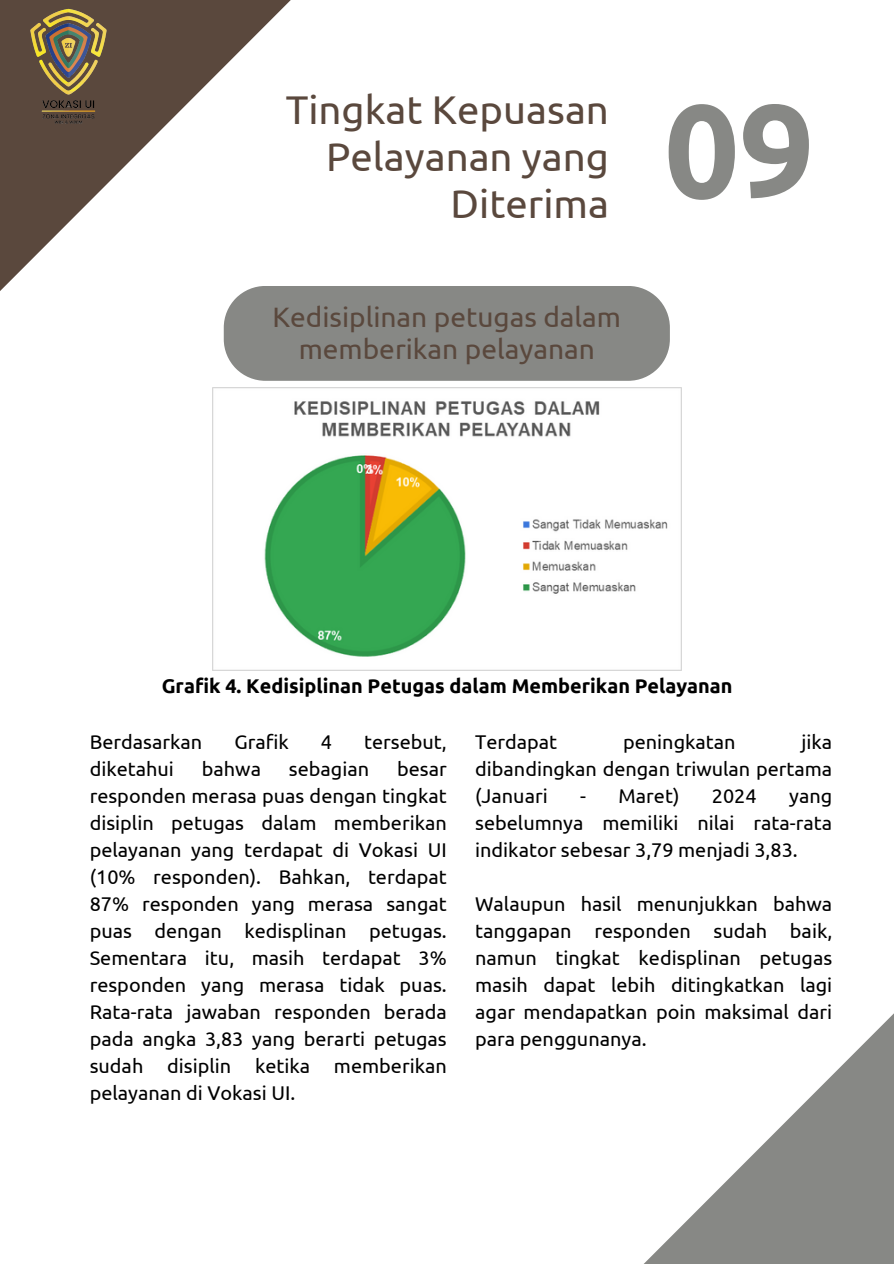
<style>
.page{position:relative;width:894px;height:1264px;background:#fff}
.page>*{position:absolute;margin:0;border:0;box-sizing:border-box;transform-origin:0 0}
.t1{font:700 132.3px "Ubuntu";color:#878885}
.t2{font:40.05px/47.2px "Ubuntu";color:#5a483d;text-align:right}
.t3{font:28.05px/32.7px "Ubuntu";color:#5a483d;text-align:center}
.t4{font:19.8px/27px "Ubuntu";color:#000;text-align:justify}
.t5{font:700 19.8px "Ubuntu";color:#000}
</style>
<div class="page">
<svg style="left:0;top:0;width:291px;height:342px"></svg>
<img style="left:0;top:0;width:135px;height:135px">
<div style="left:224px;top:286px;width:445px;height:95px;background:#878885"></div>
<svg style="left:645px;top:1014px;width:248px;height:249px"></svg>
<img style="left:212px;top:387px;width:469px;height:283px">
<p class="t2" style="left:285px;top:85px;width:324px">Tingkat Kepuasan<br>Pelayanan yang<br>Diterima</p>
<p class="t1" style="left:664px;top:75px;width:152px">09</p>
<h1 class="t3" style="left:272px;top:300px;width:350px">Kedisiplinan petugas dalam memberikan pelayanan</h1>
<p class="t5" style="left:162px;top:675px;width:572px">Grafik 4. Kedisiplinan Petugas dalam Memberikan Pelayanan</p>
<p class="t4" style="left:90px;top:728px;width:114px">Berdasarkan</p>
<p class="t4" style="left:234px;top:728px;width:56px">Grafik</p>
<p class="t4" style="left:321px;top:728px;width:13px">4</p>
<p class="t4" style="left:364px;top:728px;width:84px">tersebut,</p>
<p class="t4" style="left:90px;top:755px;width:86px">diketahui</p>
<p class="t4" style="left:202px;top:755px;width:61px">bahwa</p>
<p class="t4" style="left:289px;top:755px;width:82px">sebagian</p>
<p class="t4" style="left:90px;top:755px;width:358px;text-indent:307px">besar responden merasa puas dengan tingkat disiplin petugas dalam memberikan pelayanan yang terdapat di Vokasi UI (10% responden). Bahkan, terdapat 87% responden yang merasa sangat puas dengan kedisplinan petugas.<br>Sementara itu, masih terdapat 3% responden yang merasa tidak puas.<br>Rata-rata jawaban responden berada pada angka 3,83 yang berarti petugas sudah disiplin ketika memberikan pelayanan di Vokasi UI.</p>
<h2 class="t4" style="left:475px;top:728px;width:83px">Terdapat</h2>
<h2 class="t4" style="left:623px;top:728px;width:114px">peningkatan</h2>
<h2 class="t4" style="left:475px;top:728px;width:358px;text-indent:326px">jika dibandingkan dengan triwulan pertama (Januari</h2>
<h2 class="t4" style="left:580px;top:782px;width:101px">- Maret)</h2>
<h2 class="t4" style="left:711px;top:782px;width:46px">2024</h2>
<h2 class="t4" style="left:475px;top:782px;width:358px;text-indent:314px">yang sebelumnya memiliki nilai rata-rata indikator sebesar 3,79 menjadi 3,83.</h2>
<p class="t4" style="left:475px;top:890px;width:358px">Walaupun hasil menunjukkan bahwa tanggapan responden sudah baik, namun tingkat kedisplinan petugas masih dapat lebih ditingkatkan lagi agar mendapatkan poin maksimal dari para penggunanya.</p>
</div>
